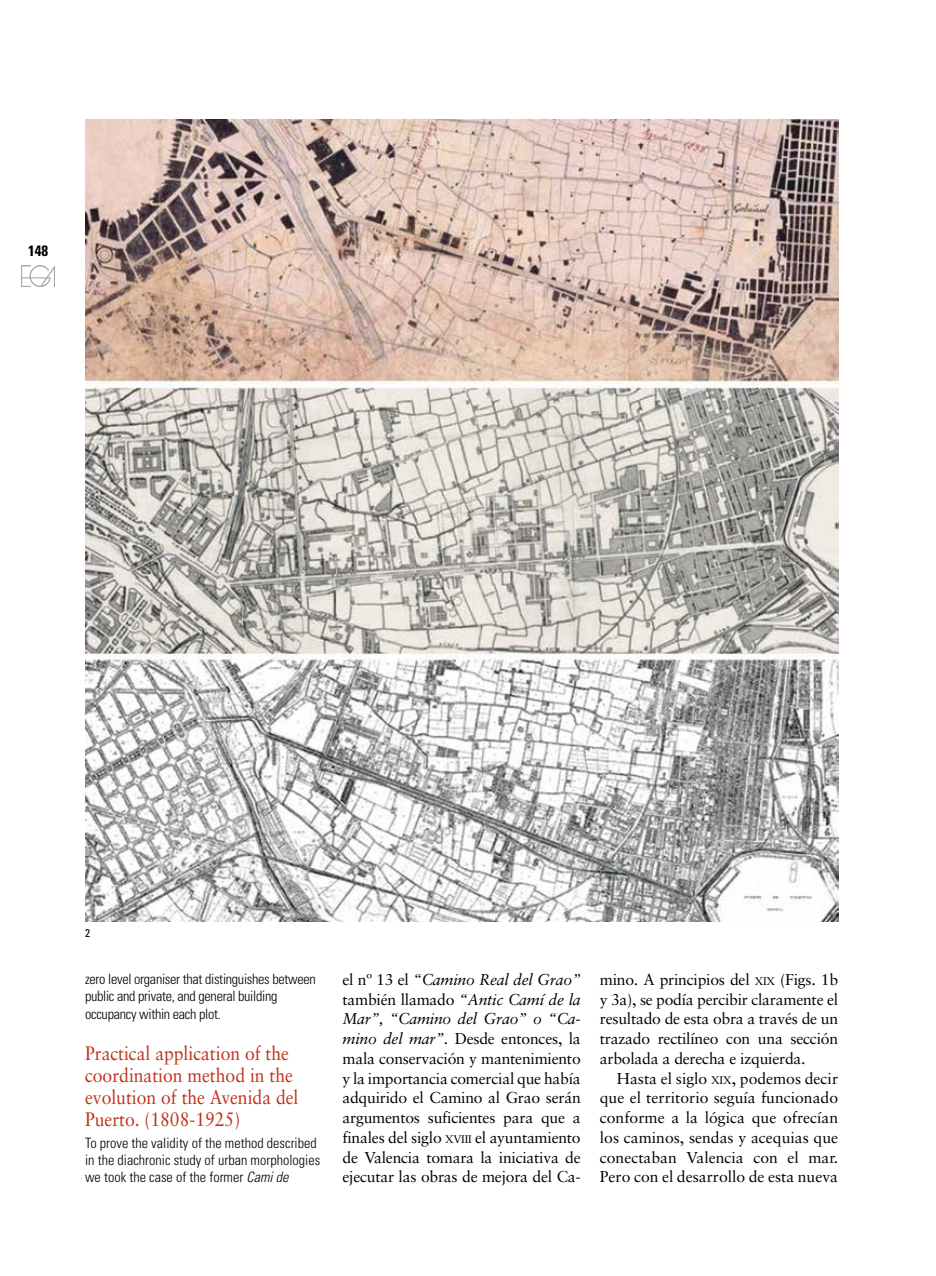
<style>
.page{position:relative;width:936px;height:1276px;background:#fff}
.page>*{position:absolute;margin:0;border:0;box-sizing:border-box;transform-origin:0 0}
.t1{font:19.5px/21.9px "Sabon";color:#c03019;scale:.9 1}
.t2{font:15.75px/19.8px "Sabon";letter-spacing:-.015em;color:#000;text-align:justify}
.t3{font:700 condensed 15px "Univers";color:#000}
.t4{font:300 condensed 14.25px/17.4px "Univers";color:#000}
.t5{font:300 condensed 14.25px/17.4px "Univers";letter-spacing:-.02em;color:#000}
.t6{font:condensed 11.25px "Univers";color:#000}
.s1{font-style:italic}
.s2{font-size:10.95px}
</style>
<div class="page">
<img style="left:22px;top:265px;width:33px;height:21px">
<img style="left:85px;top:119px;width:753px;height:802px">
<p class="t3" style="left:28px;top:242px;width:21px">148</p>
<p class="t6" style="left:85px;top:926px;width:6px">2</p>
<p class="t5" style="left:85px;top:970px;width:232px">zero level organiser that distinguishes between public and private, and general building occupancy within each plot.</p>
<p class="t1" style="left:85px;top:1042px;width:238px">Practical application of the coordination method in the evolution of the Avenida del<br>Puerto. (1808-1925)</p>
<p class="t4" style="left:85px;top:1133px;width:236px">To prove the validity of the method described in the diachronic study of urban morphologies we took the case of the former <span class="s1">Cami de</span></p>
<p class="t2" style="left:342px;top:969px;width:240px">el nº 13 el <span class="s1">“Camino Real del Grao” </span>también llamado <span class="s1">“Antic Camí de la Mar”, “Camino del Grao” o “Ca&shy;mino del mar”.</span> Desde entonces, la mala conservación y mantenimiento y la importancia comercial que había adquirido el Camino al Grao serán argumentos suficientes para que a finales del siglo <span class="s2">XVIII</span> el ayuntamiento de Valencia tomara la iniciativa de ejecutar las obras de mejora del Ca-</p>
<p class="t2" style="left:600px;top:969px;width:240px">mino. A principios del <span class="s2">XIX</span> (Figs. 1b y 3a), se podía percibir claramente el resultado de esta obra a través de un trazado rectilíneo con una sección arbolada a derecha e izquierda.</p>
<p class="t2" style="left:600px;top:1068px;width:240px;text-indent:17px">Hasta el siglo <span class="s2">XIX</span>, podemos decir que el territorio seguía funcionado conforme a la lógica que ofrecían los caminos, sendas y acequias que conectaban Valencia con el mar.<br>Pero con el desarrollo de esta nueva</p>
</div>
